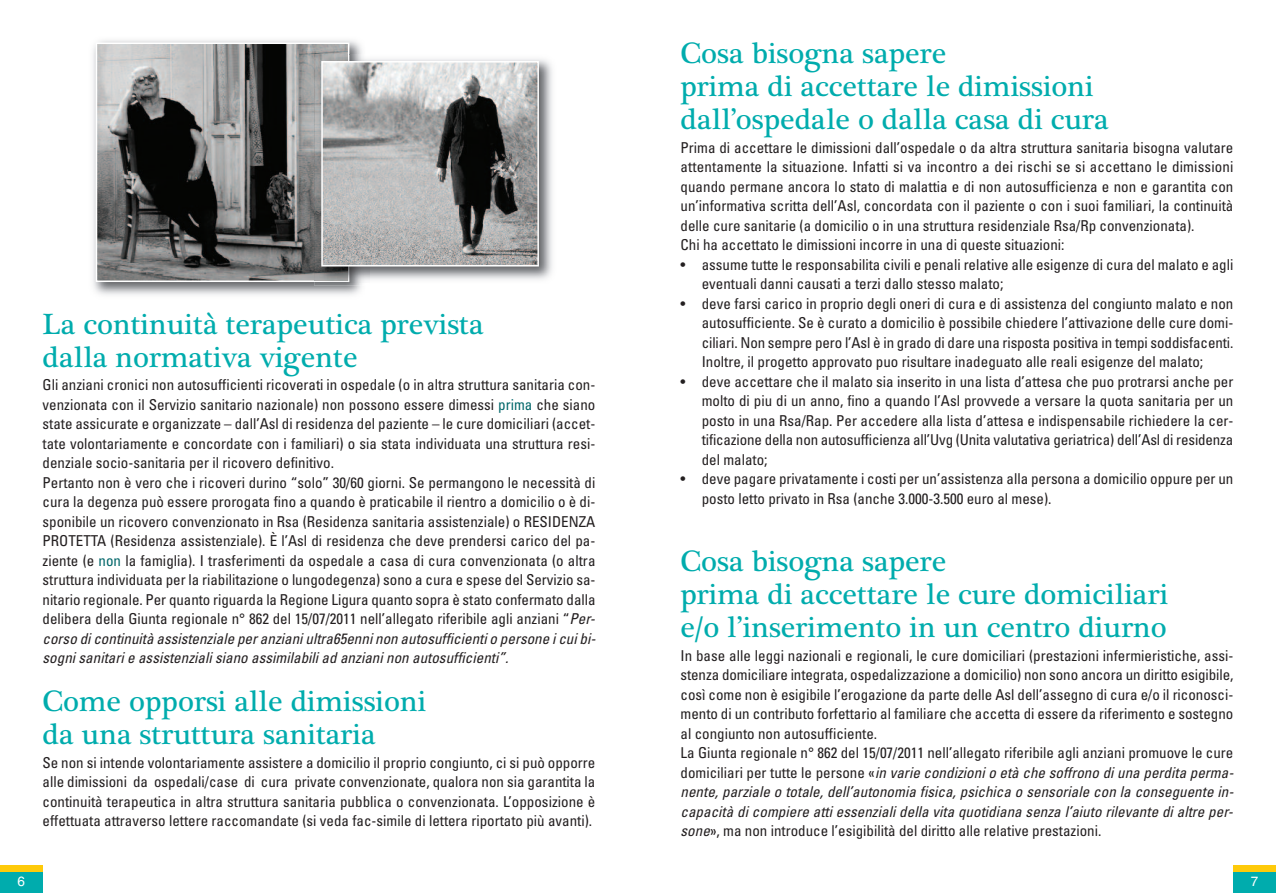
<style>
.page{position:relative;width:1276px;height:893px;background:#fff}
.page>*{position:absolute;margin:0;border:0;box-sizing:border-box;transform-origin:0 0}
.t1{font:30px/32.7px "Plantagenet Cherokee";color:#00acad}
.t2{font:condensed 15px/19.5px "Univers";color:#231f20}
.t3{font:13.5px "Helvetica";color:#fff}
.s1{color:#016669}
.s2{font-style:italic}
</style>
<div class="page">
<div style="left:1233px;top:871px;width:43px;height:22px;background:#00acad"></div>
<div style="left:1233px;top:865px;width:43px;height:6px;background:#feca0a"></div>
<div style="left:0;top:872px;width:43px;height:21px;background:#00acad"></div>
<div style="left:0;top:865px;width:43px;height:7px;background:#feca0a"></div>
<img style="left:93px;top:40px;width:269px;height:255px">
<img style="left:99px;top:46px;width:247px;height:233px">
<div style="left:96px;top:43px;width:253px;height:239px;border:2px solid #fff"></div>
<img style="left:314px;top:55px;width:238px;height:231px">
<img style="left:324px;top:64px;width:212px;height:200px">
<div style="left:321px;top:61px;width:218px;height:206px;border:2px solid #fff"></div>
<h1 class="t1" style="left:43px;top:308px;width:443px">La continuità terapeutica prevista dalla normativa vigente</h1>
<p class="t2" style="left:43px;top:376px;width:554px">Gli anziani cronici non autosufficienti ricoverati in ospedale (o in altra struttura sanitaria con&shy;venzionata con il Servizio sanitario nazionale) non possono essere dimessi <span class="s1">prima</span> che siano state assicurate e organizzate – dall’Asl di residenza del paziente – le cure domiciliari (accet&shy;tate volontariamente e concordate con i familiari) o sia stata individuata una struttura resi&shy;denziale socio-sanitaria per il ricovero definitivo.<br>Pertanto non è vero che i ricoveri durino “solo” 30/60 giorni. Se permangono le necessità di cura la degenza può essere prorogata fino a quando è praticabile il rientro a domicilio o è di&shy;sponibile un ricovero convenzionato in Rsa (Residenza sanitaria assistenziale) o RESIDENZA PROTETTA (Residenza assistenziale). È l’Asl di residenza che deve prendersi carico del pa&shy;ziente (e <span class="s1">non</span> la famiglia). I trasferimenti da ospedale a casa di cura convenzionata (o altra struttura individuata per la riabilitazione o lungodegenza) sono a cura e spese del Servizio sa&shy;nitario regionale. Per quanto riguarda la Regione Ligura quanto sopra è stato confermato dalla delibera della Giunta regionale n° 862 del 15/07/2011 nell’allegato riferibile agli anziani “<span class="s2">Per&shy;corso di continuità assistenziale per anziani ultra65enni non autosufficienti o persone i cui bi&shy;sogni sanitari e assistenziali siano assimilabili ad anziani non autosufficienti”.</span></p>
<h1 class="t1" style="left:43px;top:686px;width:385px">come opporsi alle dimissioni da una struttura sanitaria</h1>
<p class="t2" style="left:43px;top:754px;width:554px;text-align:justify">Se non si intende volontariamente assistere a domicilio il proprio congiunto, ci si può opporre alle dimissioni da ospedali/case di cura private convenzionate, qualora non sia garantita la continuità terapeutica in altra struttura sanitaria pubblica o convenzionata. L’opposizione è effettuata attraverso lettere raccomandate (si veda fac-simile di lettera riportato più avanti).</p>
<h1 class="t1" style="left:680px;top:38px;width:430px">cosa bisogna sapere<br>prima di accettare le dimissioni dall’ospedale o dalla casa di cura</h1>
<p class="t2" style="left:680px;top:139px;width:554px">Prima di accettare le dimissioni dall’ospedale o da altra struttura sanitaria bisogna valutare attentamente la situazione. Infatti si va incontro a dei rischi se si accettano le dimissioni quando permane ancora lo stato di malattia e di non autosufficienza e non e garantita con un’informativa scritta dell’Asl, concordata con il paziente o con i suoi familiari, la continuità delle cure sanitarie (a domicilio o in una struttura residenziale Rsa/Rp convenzionata).<br>Chi ha accettato le dimissioni incorre in una di queste situazioni:</p>
<p class="t2" style="left:702px;top:256px;width:533px;text-indent:-21px">• assume tutte le responsabilita civili e penali relative alle esigenze di cura del malato e agli eventuali danni causati a terzi dallo stesso malato;</p>
<p class="t2" style="left:702px;top:295px;width:533px;text-align:justify;text-indent:-21px">• deve farsi carico in proprio degli oneri di cura e di assistenza del congiunto malato e non autosufficiente. Se è curato a domicilio è possibile chiedere l’attivazione delle cure domi&shy;ciliari. Non sempre pero l’Asl è in grado di dare una risposta positiva in tempi soddisfacenti.<br>Inoltre, il progetto approvato puo risultare inadeguato alle reali esigenze del malato;</p>
<p class="t2" style="left:702px;top:373px;width:533px;text-align:justify;text-indent:-21px">• deve accettare che il malato sia inserito in una lista d’attesa che puo protrarsi anche per molto di piu di un anno, fino a quando l’Asl provvede a versare la quota sanitaria per un posto in una Rsa/Rap. Per accedere alla lista d’attesa e indispensabile richiedere la cer&shy;tificazione della non autosufficienza all’Uvg (Unita valutativa geriatrica) dell’Asl di residenza del malato;</p>
<p class="t2" style="left:702px;top:470px;width:533px;text-indent:-21px">• deve pagare privatamente i costi per un’assistenza alla persona a domicilio oppure per un posto letto privato in Rsa (anche 3.000-3.500 euro al mese).</p>
<h1 class="t1" style="left:680px;top:546px;width:489px">cosa bisogna sapere<br>prima di accettare le cure domiciliari e/o l’inserimento in un centro diurno</h1>
<p class="t2" style="left:680px;top:647px;width:554px">In base alle leggi nazionali e regionali, le cure domiciliari (prestazioni infermieristiche, assi&shy;stenza domiciliare integrata, ospedalizzazione a domicilio) non sono ancora un diritto esigibile, così come non è esigibile l’erogazione da parte delle Asl dell’assegno di cura e/o il riconosci&shy;mento di un contributo forfettario al familiare che accetta di essere da riferimento e sostegno al congiunto non autosufficiente.<br>La Giunta regionale n° 862 del 15/07/2011 nell’allegato riferibile agli anziani promuove le cure domiciliari per tutte le persone «<span class="s2">in varie condizioni o età che soffrono di una perdita perma&shy;nente, parziale o totale, dell’autonomia fisica, psichica o sensoriale con la conseguente in&shy;capacità di compiere atti essenziali della vita quotidiana senza l’aiuto rilevante di altre per&shy;sone</span>», ma non introduce l’esigibilità del diritto alle relative prestazioni.</p>
<p class="t3" style="left:18px;top:876px;width:9px">6</p>
<p class="t3" style="left:1251px;top:876px;width:9px">7</p>
</div>
